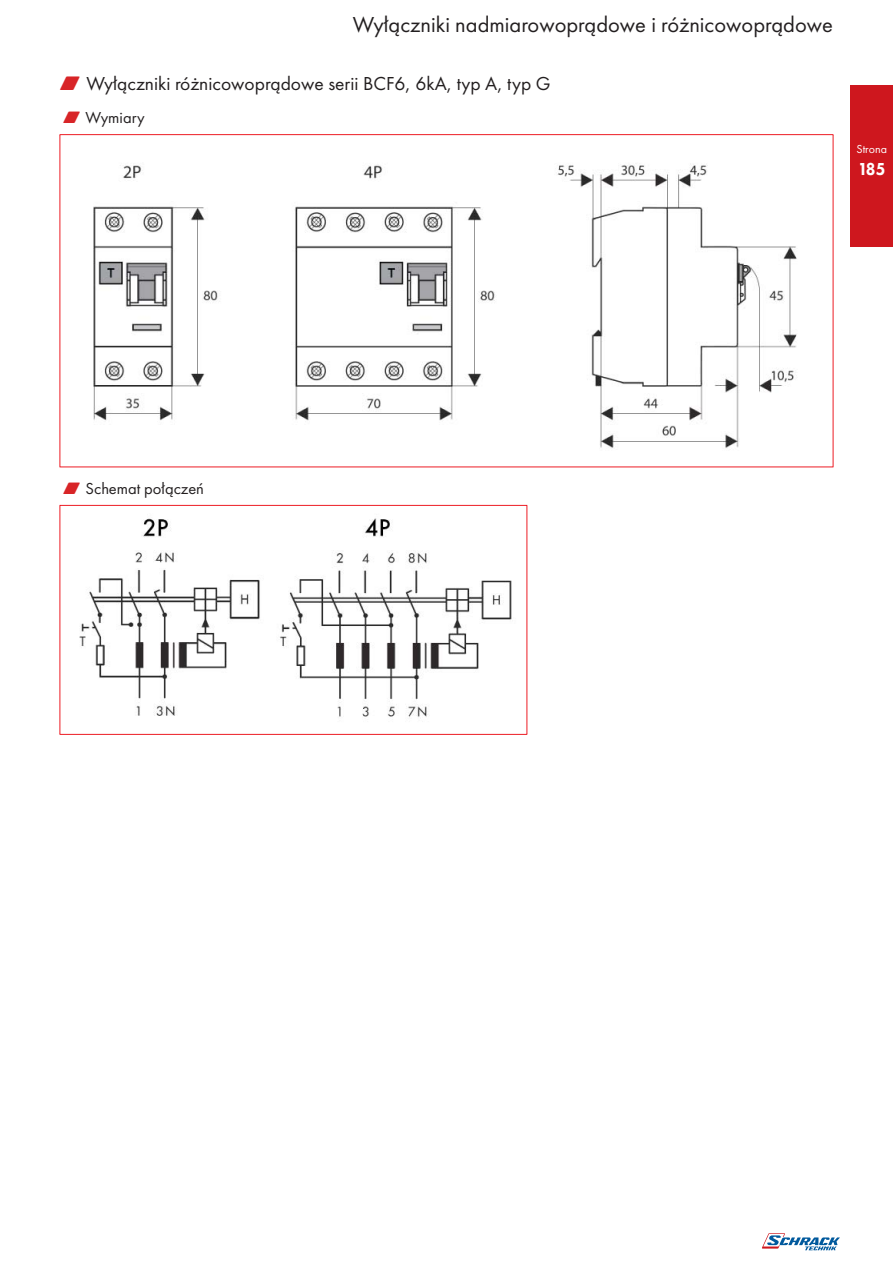
<style>
.page{position:relative;width:893px;height:1263px;background:#fff}
.page>*{position:absolute;margin:0;border:0;box-sizing:border-box;transform-origin:0 0}
.t1{font:22.5px "Futura PT";color:#231f20}
.t2{font:19.5px "Futura PT";color:#231f20}
.t3{font:800 18px "Futura PT";color:#fff;scale:.9 1}
.t4{font:16.5px "Futura PT";color:#231f20}
.t5{font:12px "Futura PT";color:#fff}
.s1{font-family:"Zipf Rautbits";color:#d82427}
</style>
<div class="page">
<svg style="left:762px;top:1233px;width:78px;height:17px"></svg>
<div style="left:850px;top:85px;width:43px;height:162px;background:#ce171e"></div>
<hr style="left:60px;top:135px;width:1px;height:332px;background:#ed1c24">
<hr style="left:833px;top:135px;width:1px;height:332px;background:#ed1c24">
<hr style="left:60px;top:134px;width:773px;height:1px;background:#ed1c24">
<hr style="left:60px;top:467px;width:773px;height:1px;background:#ed1c24">
<img style="left:93px;top:163px;width:704px;height:285px">
<hr style="left:60px;top:506px;width:1px;height:228px;background:#ed1c24">
<hr style="left:526px;top:506px;width:1px;height:228px;background:#ed1c24">
<hr style="left:60px;top:505px;width:467px;height:1px;background:#ed1c24">
<hr style="left:60px;top:734px;width:467px;height:1px;background:#ed1c24">
<img style="left:79px;top:518px;width:433px;height:199px">
<p class="t1" style="left:353px;top:15px;width:482px">Wyłączniki nadmiarowoprądowe i różnicowoprądowe</p>
<p class="t2" style="left:60px;top:75px;width:493px"><span class="s1">W</span> Wyłączniki różnicowoprądowe serii BCF6, 6kA, typ A, typ G</p>
<p class="t4" style="left:63px;top:110px;width:83px"><span class="s1">W</span> Wymiary</p>
<p class="t5" style="left:856px;top:144px;width:32px">Strona</p>
<p class="t3" style="left:858px;top:161px;width:32px">185</p>
<p class="t4" style="left:63px;top:481px;width:143px"><span class="s1">W</span> Schemat połączeń</p>
</div>
